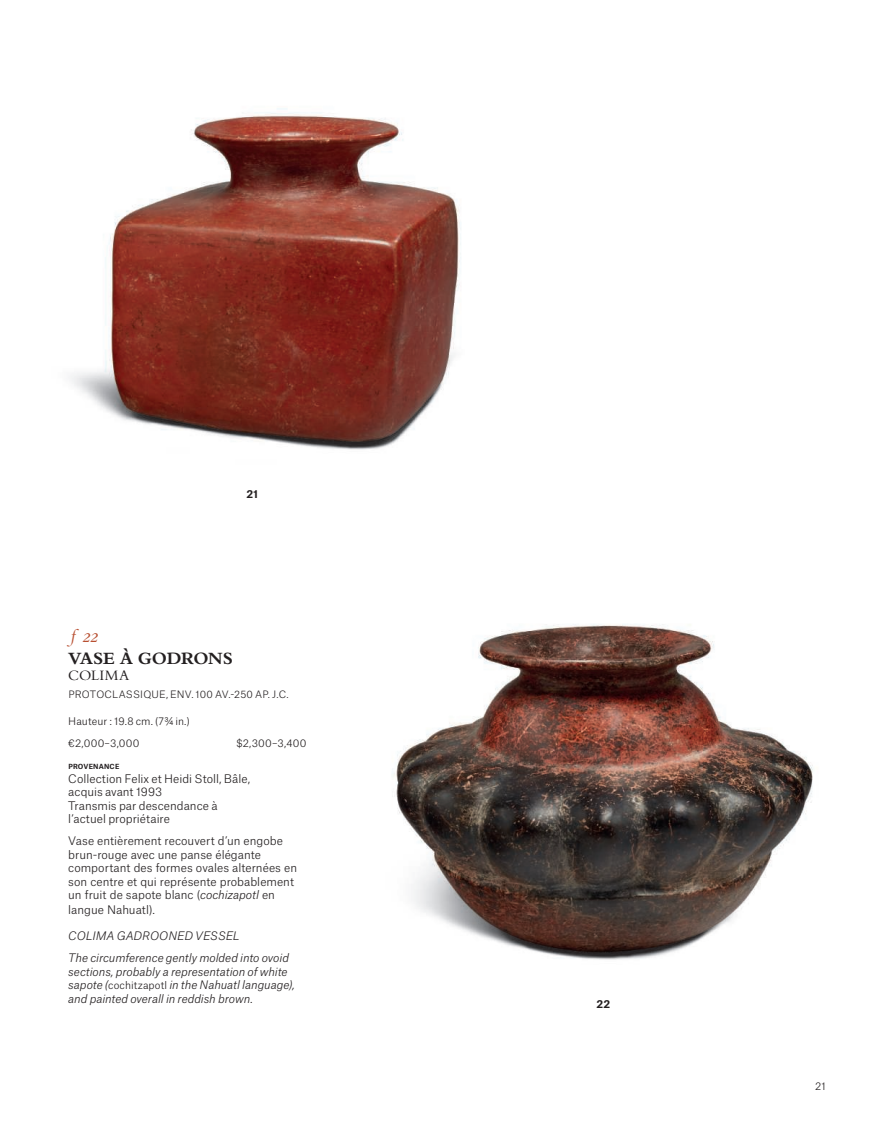
<style>
.page{position:relative;width:894px;height:1136px;background:#fff}
.page>*{position:absolute;margin:0;border:0;box-sizing:border-box;transform-origin:0 0}
.t1{font:19.5px "Christies Bembo Italic Os F";color:#b84f31}
.t2{font:18px "Christies Bembo Bold Os F";letter-spacing:-.015em;color:#231f20}
.t3{font:15px "Christies Bembo Os F";letter-spacing:-.005em;color:#231f20}
.t4{font:300 11.4px/13.5px "Atlas Grotesk";color:#231f20}
.t5{font:italic 300 11.25px/13.5px "Atlas Grotesk";letter-spacing:-.005em;color:#231f20}
.t6{font:700 10.5px "Atlas Grotesk";color:#231f20}
.t7{font:300 10.2px/22px "Atlas Grotesk";letter-spacing:.01em;color:#231f20}
.t8{font:300 9.75px "Atlas Grotesk";letter-spacing:.02em;color:#231f20}
.t9{font:700 6.75px "Atlas Grotesk";letter-spacing:.03em;color:#231f20}
.s1{font-style:italic}
.s2{font-style:normal;font-size:10.2px}
</style>
<div class="page">
<img style="left:70px;top:108px;width:391px;height:342px">
<img style="left:392px;top:624px;width:421px;height:336px">
<p class="t6" style="left:246px;top:488px;width:13px">21</p>
<h1 class="t1" style="left:68px;top:623px;width:32px">ƒ 22</h1>
<h2 class="t2" style="left:68px;top:647px;width:166px">VASE À GODRONS</h2>
<h3 class="t3" style="left:68px;top:666px;width:62px">COLIMA</h3>
<p class="t8" style="left:68px;top:690px;width:222px">PROTOCLASSIQUE, ENV. 100 AV.-250 AP. J.C.</p>
<p class="t7" style="left:68px;top:710px;width:123px">Hauteur : 19.8 cm. (7¾ in.) €2,000–3,000</p>
<p class="t7" style="left:236px;top:732px;width:72px">$2,300–3,400</p>
<p class="t9" style="left:68px;top:762px;width:53px">PROVENANCE</p>
<p class="t4" style="left:68px;top:772px;width:183px">Collection Felix et Heidi Stoll, Bâle, acquis avant 1993<br>Transmis par descendance à l’actuel propriétaire</p>
<p class="t4" style="left:68px;top:834px;width:230px">Vase entièrement recouvert d’un engobe brun-rouge avec une panse élégante comportant des formes ovales alternées en son centre et qui représente probablement un fruit de sapote blanc (<span class="s1">cochizapotl</span> en</p>
<p class="t4" style="left:68px;top:903px;width:88px">langue Nahuatl).</p>
<p class="t5" style="left:68px;top:925px;width:222px;line-height:22px">COLIMA GADROONED VESSEL<br>The circumference gently molded into ovoid</p>
<p class="t5" style="left:68px;top:965px;width:228px">sections, probably a representation of white sapote (<span class="s2">cochitzapotl</span> in the Nahuatl language), and painted overall in reddish brown.</p>
<p class="t6" style="left:596px;top:998px;width:15px">22</p>
<p class="t7" style="left:815px;top:1075px;width:12px">21</p>
</div>
